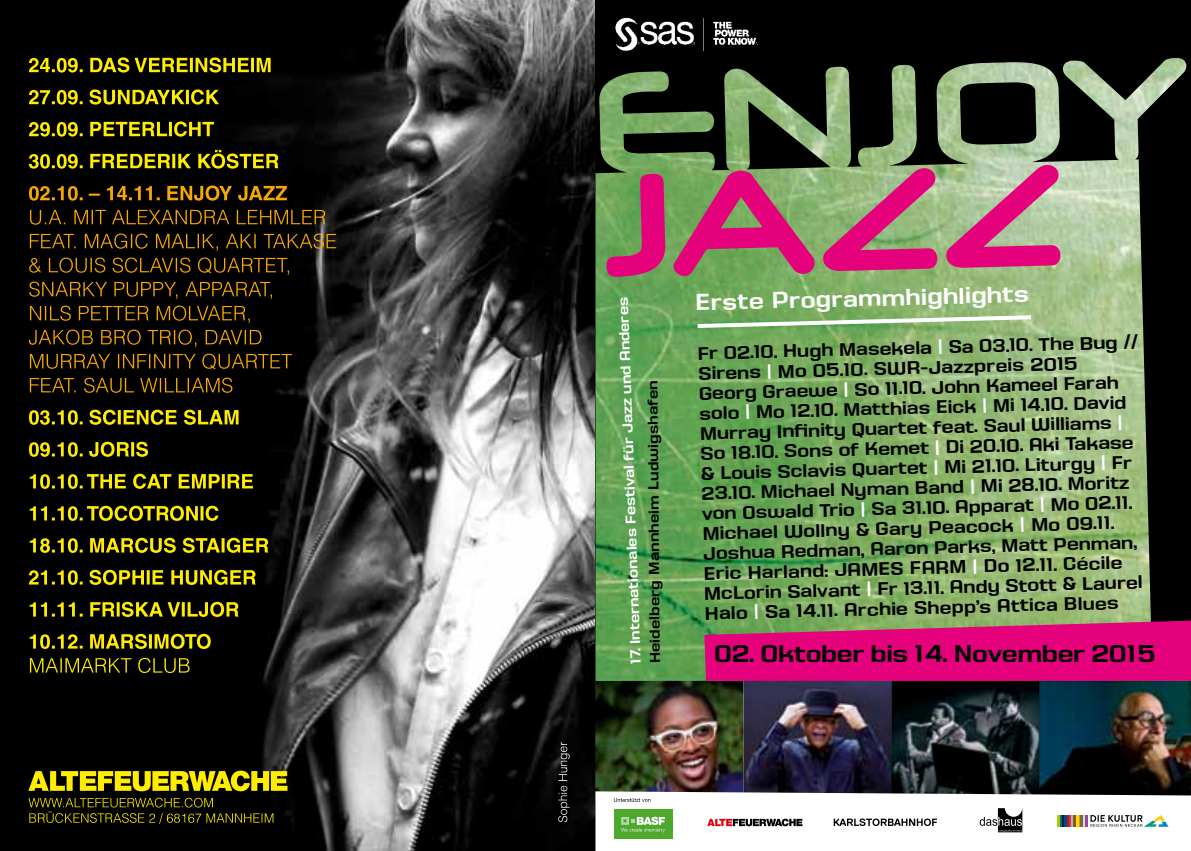
<style>
.page{position:relative;width:1191px;height:851px;background:#fff}
.page>*{position:absolute;margin:0;border:0;box-sizing:border-box;transform-origin:0 0}
.t1{font:700 25.2px "House Gothic HG23 Text";letter-spacing:-.015em;color:#000}
.t2{font:700 24px "House Gothic HG23 Text";color:#fff}
.t3{font:700 19px/20px "House Gothic HG23 Text";color:#000}
.t4{font:700 15px "House Gothic HG23 Text";color:#fff}
.t5{font:700 15px "House Gothic HG23 Text";color:#000}
.s1{color:#fff}
</style>
<div class="page">
<img style="left:0;top:0;width:595px;height:850px">
<svg style="left:30px;top:657px;width:159px;height:16px;background:#383400"></svg>
<svg style="left:30px;top:633px;width:181px;height:16px;background:#665f00"></svg>
<svg style="left:30px;top:601px;width:208px;height:16px;background:#5a5400"></svg>
<svg style="left:29px;top:569px;width:227px;height:16px;background:#645d00"></svg>
<svg style="left:30px;top:537px;width:238px;height:16px;background:#665e00"></svg>
<svg style="left:30px;top:505px;width:188px;height:16px;background:#5f5800"></svg>
<svg style="left:30px;top:473px;width:223px;height:16px;background:#615a00"></svg>
<svg style="left:29px;top:441px;width:119px;height:16px;background:#625b00"></svg>
<svg style="left:29px;top:409px;width:209px;height:16px;background:#645d00"></svg>
<svg style="left:30px;top:377px;width:202px;height:16px;background:#322200"></svg>
<svg style="left:30px;top:353px;width:262px;height:16px;background:#342300"></svg>
<svg style="left:29px;top:329px;width:232px;height:18px;background:#2d1e00"></svg>
<svg style="left:30px;top:305px;width:220px;height:18px;background:#2e1f00"></svg>
<svg style="left:29px;top:281px;width:243px;height:18px;background:#2d1e00"></svg>
<svg style="left:29px;top:257px;width:260px;height:18px;background:#2c1d00"></svg>
<svg style="left:30px;top:233px;width:306px;height:18px;background:#2e2002"></svg>
<svg style="left:30px;top:210px;width:295px;height:15px;background:#352400"></svg>
<svg style="left:29px;top:185px;width:258px;height:16px;background:#503600"></svg>
<svg style="left:29px;top:150px;width:249px;height:19px;background:#5a5400"></svg>
<svg style="left:29px;top:121px;width:185px;height:16px;background:#655d00"></svg>
<svg style="left:29px;top:89px;width:190px;height:16px;background:#665f00"></svg>
<svg style="left:29px;top:57px;width:242px;height:16px;background:#6c6400"></svg>
<svg style="left:558px;top:742px;width:11px;height:80px"></svg>
<svg style="left:28px;top:770px;width:259px;height:21px;background:#a19600"></svg>
<svg style="left:29px;top:797px;width:244px;height:26px;background:#272400"></svg>
<div style="left:595px;top:0;width:596px;height:677px;background:#000"></div>
<img style="left:595px;top:58px;width:591px;height:562px">
<img style="left:615px;top:18px;width:142px;height:33px">
<svg style="left:606px;top:165px;width:454px;height:112px;background:#ab7377"></svg>
<svg style="left:693px;top:313px;width:342px;height:17px;background:#97bf86"></svg>
<img style="left:595px;top:620px;width:596px;height:231px">
<p class="t4" style="left:627px;top:664px;width:368px;rotate:-92deg">17. Internationales Festival für Jazz und Anderes</p>
<p class="t5" style="left:647px;top:663px;width:285px;rotate:-91deg">Heidelberg Mannheim Ludwigshafen</p>
<p class="t2" style="left:695px;top:287px;width:335px;rotate:-1deg">Erste Programmhighlights</p>
<p class="t3" style="left:695px;top:345px;width:444px;rotate:-2deg">Fr 02.10. Hugh Masekela <span class="s1">|</span> Sa 03.10. The Bug // Sirens <span class="s1">|</span> Mo 05.10. SWR-Jazzpreis 2015<br>Georg Graewe <span class="s1">|</span> So 11.10. John Kameel Farah solo <span class="s1">|</span> Mo 12.10. Matthias Eick <span class="s1">|</span> Mi 14.10. David Murray Infi nity Quartet feat. Saul Williams <span class="s1">| </span>So 18.10. Sons of Kemet <span class="s1">|</span> Di 20.10. Aki Takase &amp; Louis Sclavis Quartet <span class="s1">|</span> Mi 21.10. Liturgy <span class="s1">|</span> Fr 23.10. Michael Nyman Band <span class="s1">|</span> Mi 28.10. Moritz von Oswald Trio <span class="s1">|</span> Sa 31.10. Apparat <span class="s1">|</span> Mo 02.11.<br>Michael Wollny &amp; Gary Peacock <span class="s1">|</span> Mo 09.11.<br>Joshua Redman, Aaron Parks, Matt Penman, Eric Harland: JAMES FARM <span class="s1">|</span> Do 12.11. Cécile McLorin Salvant <span class="s1">|</span> Fr 13.11. Andy Stott &amp; Laurel Halo <span class="s1">|</span> Sa 14.11. Archie Shepp’s Attica Blues</p>
<h1 class="t1" style="left:714px;top:639px;width:443px">02. Oktober bis 14. November 2015</h1>
</div>
